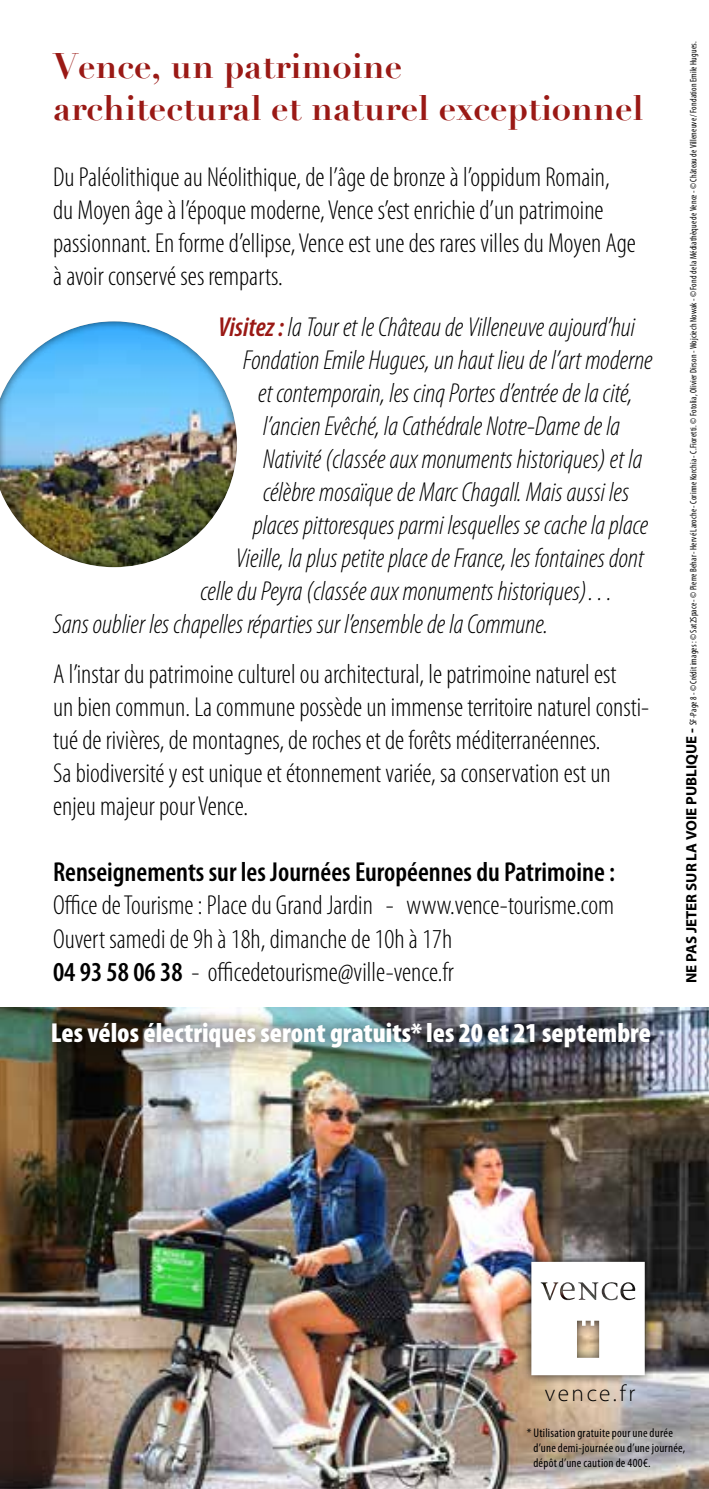
<style>
.page{position:relative;width:709px;height:1489px;background:#fff}
.page>*{position:absolute;margin:0;border:0;box-sizing:border-box;transform-origin:0 0}
.t1{font:700 34.75px/41.8px "Didot";color:#9a1915}
.t2{font:300 condensed 27.5px/33px "Myriad Pro";color:#000}
.t3{font:italic 300 condensed 27.5px "Myriad Pro";color:#000}
.t4{font:600 condensed 27.5px "Myriad Pro";color:#000}
.t5{font:900 condensed 27.5px "Myriad Pro";color:#fff}
.t6{font:300 23.25px "Myriad Pro";letter-spacing:.11em;color:#000}
.t7{font:condensed 12.5px/15px "Myriad Pro";letter-spacing:.02em;color:#000}
.t8{font:condensed 9.5px "Myriad Pro";letter-spacing:.02em;color:#000;scale:.95 1}
.s1{font-weight:600;color:#9a1915}
.s2{font-weight:600}
.s3{font-weight:700;font-stretch:normal;font-size:15px}
.s4{font-size:10px}
</style>
<div class="page">
<div style="left:0;top:320px;width:239px;height:250px;background:#000;opacity:.75"></div>
<img style="left:0;top:1007px;width:709px;height:481px">
<div style="left:36px;top:1007px;width:629px;height:55px;background:#000;opacity:.75"></div>
<div style="left:521px;top:1250px;width:134px;height:135px;background:#000;opacity:.75"></div>
<svg style="left:531px;top:1261px;width:113px;height:114px"></svg>
<p class="t1" style="left:53px;top:46px;width:592px">Vence, un patrimoine<br>architectural et naturel exceptionnel</p>
<p class="t2" style="left:53px;top:160px;width:584px">Du Paléolithique au Néolithique, de l’âge de bronze à l’oppidum Romain, du Moyen âge à l’époque moderne, Vence s’est enrichie d’un patrimoine passionnant. En forme d’ellipse, Vence est une des rares villes du Moyen Age à avoir conservé ses remparts.</p>
<p class="t3" style="left:218px;top:310px;width:418px"><span class="s1">Visitez :</span> la Tour et le Château de Villeneuve aujourd’hui</p>
<p class="t3" style="left:243px;top:343px;width:411px">Fondation Emile Hugues, un haut lieu de l’art moderne</p>
<p class="t3" style="left:258px;top:376px;width:376px">et contemporain, les cinq Portes d’entrée de la cité,</p>
<p class="t3" style="left:263px;top:409px;width:359px">l’ancien Evêché, la Cathédrale Notre-Dame de la</p>
<p class="t3" style="left:263px;top:442px;width:381px">Nativité (classée aux monuments historiques) et la</p>
<p class="t3" style="left:263px;top:475px;width:367px">célèbre mosaïque de Marc Chagall. Mais aussi les</p>
<p class="t3" style="left:253px;top:508px;width:397px">places pittoresques parmi lesquelles se cache la place</p>
<p class="t3" style="left:236px;top:541px;width:410px">Vieille, la plus petite place de France, les fontaines dont</p>
<p class="t3" style="left:201px;top:574px;width:415px">celle du Peyra (classée aux monuments historiques)…</p>
<p class="t3" style="left:53px;top:607px;width:496px">Sans oublier les chapelles réparties sur l’ensemble de la Commune.</p>
<p class="t2" style="left:53px;top:657px;width:597px">A l’instar du patrimoine culturel ou architectural, le patrimoine naturel est<br>un bien commun. La commune possède un immense territoire naturel consti&shy;tué de rivières, de montagnes, de roches et de forêts méditerranéennes.<br>Sa biodiversité y est unique et étonnement variée, sa conservation est un enjeu majeur pour Vence.</p>
<p class="t4" style="left:53px;top:855px;width:563px">Renseignements sur les Journées Européennes du Patrimoine :</p>
<p class="t2" style="left:53px;top:888px;width:562px">Office de Tourisme : Place du Grand Jardin - www.vence-tourisme.com<br>Ouvert samedi de 9h à 18h, dimanche de 10h à 17h<br><span class="s2">04 93 58 06 38</span> - officedetourisme@ville-vence.fr</p>
<p class="t5" style="left:51px;top:1014px;width:602px">Les vélos électriques seront gratuits* les 20 et 21 septembre</p>
<p class="t8" style="left:687px;top:983px;width:993px;rotate:-90deg"><span class="s3">NE PAS JETER SUR LA VOIE PUBLIQUE -</span> <span class="s4">S</span>F-Page 8 - © Crédit images : © Sat2Space - © Pierre Behar - Hervé Laroche - Corinne Korchia - C.Fioretti. © Fotolia, Olivier Dirson - Wojciech Nowak - © Fond de la Médiathèque de Vence - © Château de Villeneuve / Fondation Emile Hugues.</p>
<p class="t6" style="left:545px;top:1379px;width:92px">vence.fr</p>
<p class="t7" style="left:533px;top:1425px;width:153px;text-indent:-7px">* Utilisation gratuite pour une durée d’une demi-journée ou d’une journée, dépôt d’une caution de 400€.</p>
</div>
